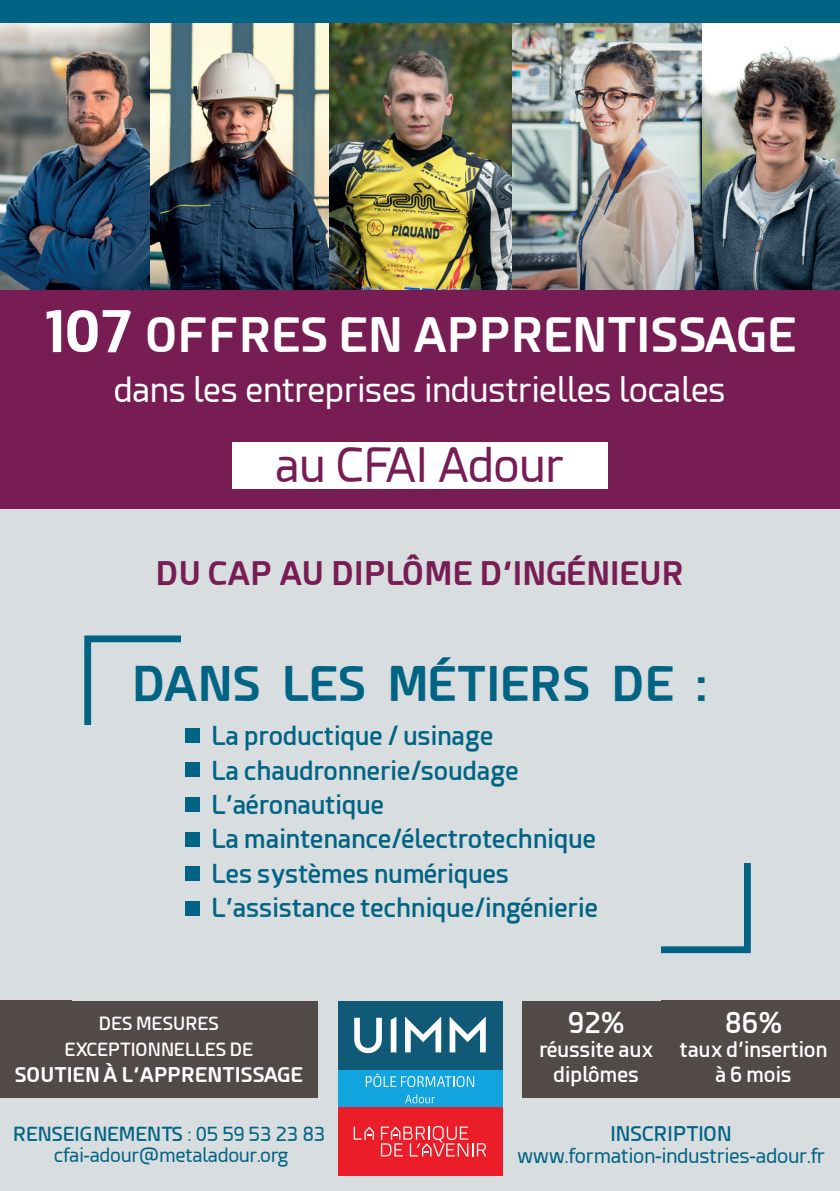
<style>
.page{position:relative;width:840px;height:1191px;background:#fff}
.page>*{position:absolute;margin:0;border:0;box-sizing:border-box;transform-origin:0 0}
.t1{font:700 47.2px "Esphimere";color:#016484}
.t2{font:47px "Esphimere";color:#771c54}
.t3{font:700 46.8px "Esphimere";color:#fff}
.t4{font:34px "Esphimere";color:#fff}
.t5{font:700 32px "Esphimere";color:#771d53}
.t6{font:600 28.6px "Esphimere";color:#fff}
.t7{font:600 25.8px/34.2px "Esphimere";color:#016484}
.t8{font:600 21px/24.8px "Esphimere";color:#fff;text-align:center}
.t9{font:20px "Esphimere";color:#016484}
.t10{font:700 20px "Esphimere";color:#fff}
.t11{font:600 20px "Esphimere";color:#016484}
.t12{font:19.2px/21.2px "Esphimere";color:#016484;text-align:center}
.t13{font:600 18px/26px "Esphimere";color:#fff;text-align:center}
.s1{font-size:57px}
.s2{font-weight:600}
</style>
<div class="page">
<img style="left:0;top:23px;width:512px;height:267px">
<img style="left:700px;top:23px;width:139px;height:267px">
<img style="left:512px;top:23px;width:188px;height:267px">
<div style="left:0;top:468px;width:839px;height:723px;background:#d8dde0"></div>
<div style="left:0;top:0;width:839px;height:23px;background:#016484"></div>
<div style="left:522px;top:1000px;width:317px;height:98px;background:#524a47"></div>
<div style="left:0;top:290px;width:839px;height:219px;background:#771d53"></div>
<div style="left:337px;top:1000px;width:165px;height:69px;background:#105a78"></div>
<svg style="left:354px;top:1017px;width:27px;height:36px"></svg>
<svg style="left:390px;top:1017px;width:6px;height:35px"></svg>
<svg style="left:405px;top:1017px;width:36px;height:35px"></svg>
<svg style="left:449px;top:1017px;width:36px;height:35px"></svg>
<div style="left:337px;top:1106px;width:165px;height:69px;background:#eb1d29"></div>
<svg style="left:353px;top:1126px;width:21px;height:13px"></svg>
<svg style="left:381px;top:1126px;width:105px;height:30px"></svg>
<div style="left:337px;top:1069px;width:165px;height:37px;background:#12a4de"></div>
<svg style="left:405px;top:1094px;width:29px;height:9px"></svg>
<svg style="left:365px;top:1073px;width:109px;height:14px"></svg>
<div style="left:0;top:1000px;width:317px;height:98px;background:#524a47"></div>
<div style="left:185px;top:728px;width:15px;height:14px;background:#016484"></div>
<div style="left:185px;top:762px;width:15px;height:15px;background:#016484"></div>
<div style="left:185px;top:797px;width:15px;height:15px;background:#016484"></div>
<div style="left:185px;top:831px;width:15px;height:15px;background:#016484"></div>
<div style="left:185px;top:901px;width:15px;height:14px;background:#016484"></div>
<div style="left:185px;top:866px;width:15px;height:15px;background:#016484"></div>
<div style="left:232px;top:442px;width:375px;height:47px;background:#fff"></div>
<h3 class="t3" style="left:43px;top:306px;width:754px"><span class="s1">107</span> OFFRES EN APPRENTISSAGE</h3>
<h3 class="t4" style="left:114px;top:371px;width:612px">dans les entreprises industrielles locales</h3>
<h2 class="t2" style="left:275px;top:438px;width:290px">au CFAI Adour</h2>
<p class="t5" style="left:156px;top:554px;width:529px">DU CAP AU DIPLÔME D’INGÉNIEUR</p>
<h1 class="t1" style="left:132px;top:655px;width:577px">DANS LES MÉTIERS DE :</h1>
<p class="t7" style="left:211px;top:719px;width:388px">La productique / usinage<br>La chaudronnerie/soudage<br>L’aéronautique<br>La maintenance/électrotechnique<br>Les systèmes numériques<br>L’assistance technique/ingénierie</p>
<p class="t13" style="left:65px;top:1010px;width:190px">DES MESURES<br>EXCEPTIONNELLES DE</p>
<p class="t10" style="left:15px;top:1062px;width:289px">SOUTIEN À L’APPRENTISSAGE</p>
<p class="t6" style="left:567px;top:1004px;width:59px">92%</p>
<p class="t8" style="left:539px;top:1037px;width:115px">réussite aux diplômes</p>
<p class="t6" style="left:724px;top:1004px;width:59px">86%</p>
<p class="t8" style="left:679px;top:1037px;width:149px">taux d’insertion à 6 mois</p>
<p class="t12" style="left:13px;top:1123px;width:313px"><span class="s2">RENSEIGNEMENTS</span> : 05 59 53 23 83 cfai-adour@metaladour.org</p>
<p class="t11" style="left:610px;top:1121px;width:123px">INSCRIPTION</p>
<p class="t9" style="left:517px;top:1144px;width:309px">www.formation-industries-adour.fr</p>
</div>
